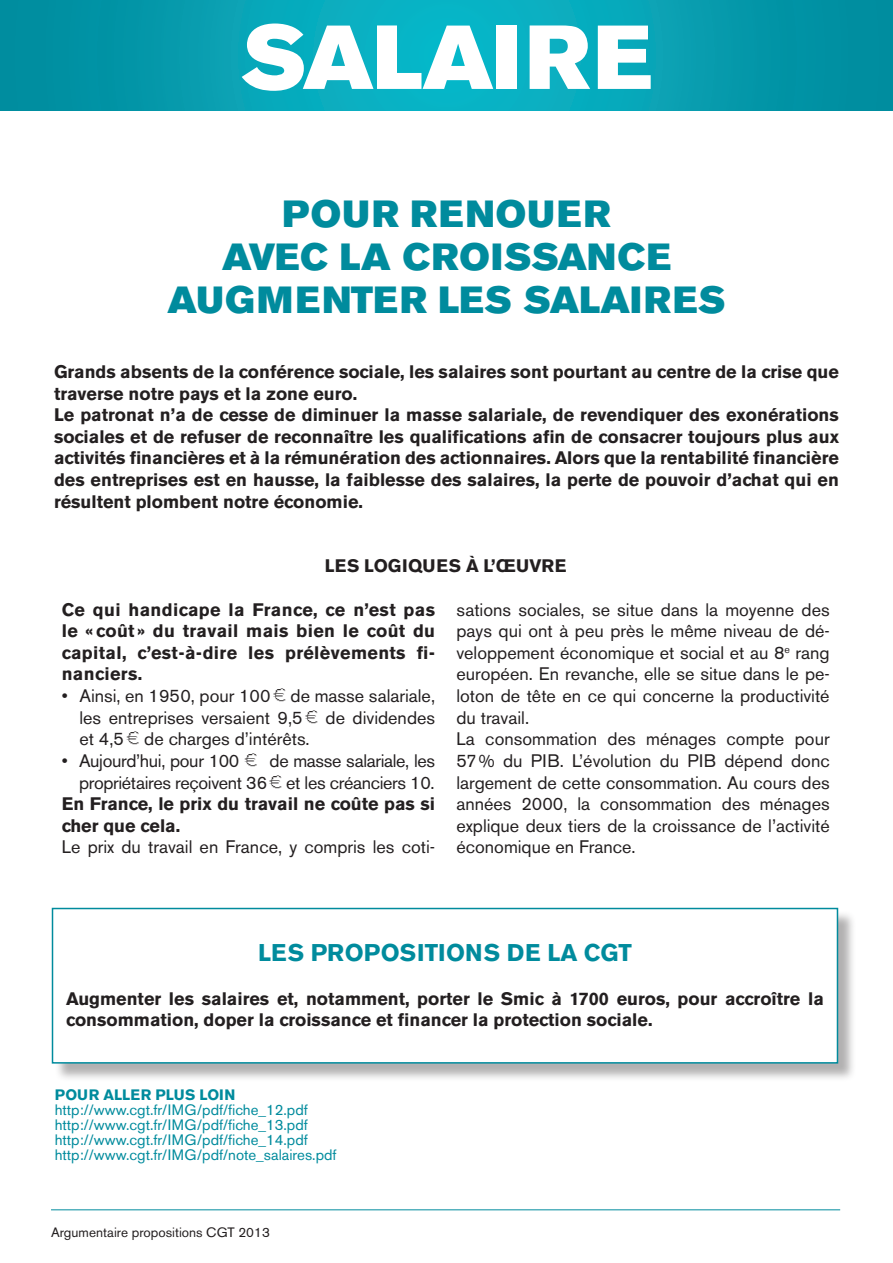
<style>
.page{position:relative;width:893px;height:1263px;background:#fff}
.page>*{position:absolute;margin:0;border:0;box-sizing:border-box;transform-origin:0 0}
.t1{font:89.7px "Akzidenz Grotesk BE Super";letter-spacing:.03em;color:#fff}
.t2{font:37.5px/43.2px "Akzidenz Grotesk BE Super";letter-spacing:.03em;color:#008b9d;text-align:center}
.t3{font:700 24px "Akzidenz Grotesk BE";letter-spacing:.01em;color:#008b9d}
.t4{font:700 18px/21.6px "Akzidenz Grotesk BE";color:#231f20}
.t5{font:18px/21.6px "Akzidenz Grotesk BE";color:#231f20;text-align:justify}
.t6{font:18px "Akzidenz Grotesk BE";letter-spacing:-.02em;color:#231f20}
.t7{font:700 18px "Akzidenz Grotesk BE";letter-spacing:.04em;color:#231f20}
.t8{font:15px/15px "Akzidenz Grotesk BE";color:#008b9d}
.t9{font:700 15px "Akzidenz Grotesk BE";letter-spacing:.02em;color:#008b9d}
.t10{font:13.5px "Akzidenz Grotesk BE";color:#231f20}
.s1{font-family:"Euro Collection"}
</style>
<div class="page">
<hr style="left:51px;top:1209px;width:789px;height:1px;background:#008b9d">
<svg style="left:0;top:0;width:892px;height:111px;background:#05a1b3"></svg>
<hr style="left:892px;top:0;width:1px;height:111px;background:#008d9f">
<div style="left:54px;top:910px;width:803px;height:172px;background:#231f20;opacity:.35"></div>
<div style="left:52px;top:908px;width:785px;height:155px;background:#fff"></div>
<div style="left:52px;top:908px;width:786px;height:155px;border:2px solid #008b9d"></div>
<h1 class="t1" style="left:241px;top:5px;width:412px">SALAIRE</h1>
<h2 class="t2" style="left:168px;top:192px;width:559px">POUR RENOUER<br>AVEC LA CROISSANCE<br>AUGMENTER LES SALAIRES</h2>
<p class="t4" style="left:54px;top:361px;width:786px">Grands absents de la conférence sociale, les salaires sont pourtant au centre de la crise que traverse notre pays et la zone euro.<br>Le patronat n’a de cesse de diminuer la masse salariale, de revendiquer des exonérations sociales et de refuser de reconnaître les qualifications afin de consacrer toujours plus aux activités financières et à la rémunération des actionnaires. Alors que la rentabilité financière des entreprises est en hausse, la faiblesse des salaires, la perte de pouvoir d’achat qui en résultent plombent notre économie.</p>
<p class="t7" style="left:325px;top:556px;width:243px">Les logi ques à l’œuvre</p>
<p class="t4" style="left:62px;top:599px;width:375px;text-align:justify">Ce qui handicape la France, ce n’est pas le « coût » du travail mais bien le coût du capital, c’est-à-dire les prélèvements fi&shy;nanciers.</p>
<p class="t5" style="left:79px;top:685px;width:357px;text-indent:-18px">• Ainsi, en 1950, pour 100<span class="s1">E</span> de masse salariale, les entreprises versaient 9,5<span class="s1">E</span> de dividendes et 4,5<span class="s1">E</span> de charges d’intérêts.</p>
<p class="t6" style="left:62px;top:750px;width:375px">• Aujourd’hui, pour 100 <span class="s1">E</span> de masse salariale, les</p>
<p class="t6" style="left:79px;top:771px;width:357px">propriétaires reçoivent 36<span class="s1">E</span> et les créanciers 10.</p>
<p class="t4" style="left:62px;top:793px;width:375px">En France, le prix du travail ne coûte pas si</p>
<p class="t4" style="left:62px;top:815px;width:120px">cher que cela.</p>
<p class="t5" style="left:62px;top:836px;width:375px">Le prix du travail en France, y compris les coti-</p>
<p class="t5" style="left:456px;top:599px;width:375px;text-align:left">sations sociales, se situe dans la moyenne des pays qui ont à peu près le même niveau de dé&shy;veloppement économique et social et au 8<sup>e</sup> rang européen. En revanche, elle se situe dans le pe&shy;loton de tête en ce qui concerne la productivité du travail.<br>La consommation des ménages compte pour 57% du PIB. L’évolution du PIB dépend donc largement de cette consommation. Au cours des années 2000, la consommation des ménages explique deux tiers de la croissance de l’activité économique en France.</p>
<h3 class="t3" style="left:258px;top:939px;width:375px">Les propositions de la CGT</h3>
<p class="t4" style="left:66px;top:988px;width:759px">Augmenter les salaires et, notamment, porter le Smic à 1700 euros, pour accroître la consommation, doper la croissance et financer la protection sociale.</p>
<p class="t9" style="left:55px;top:1086px;width:182px">Pour aller plus loin</p>
<p class="t8" style="left:55px;top:1103px;width:283px">http://www.cgt.fr/IMG/pdf/fiche_12.pdf http://www.cgt.fr/IMG/pdf/fiche_13.pdf http://www.cgt.fr/IMG/pdf/fiche_14.pdf http://www.cgt.fr/IMG/pdf/note_salaires.pdf</p>
<p class="t10" style="left:51px;top:1224px;width:220px">Argumentaire propositions CGT 2013</p>
</div>
